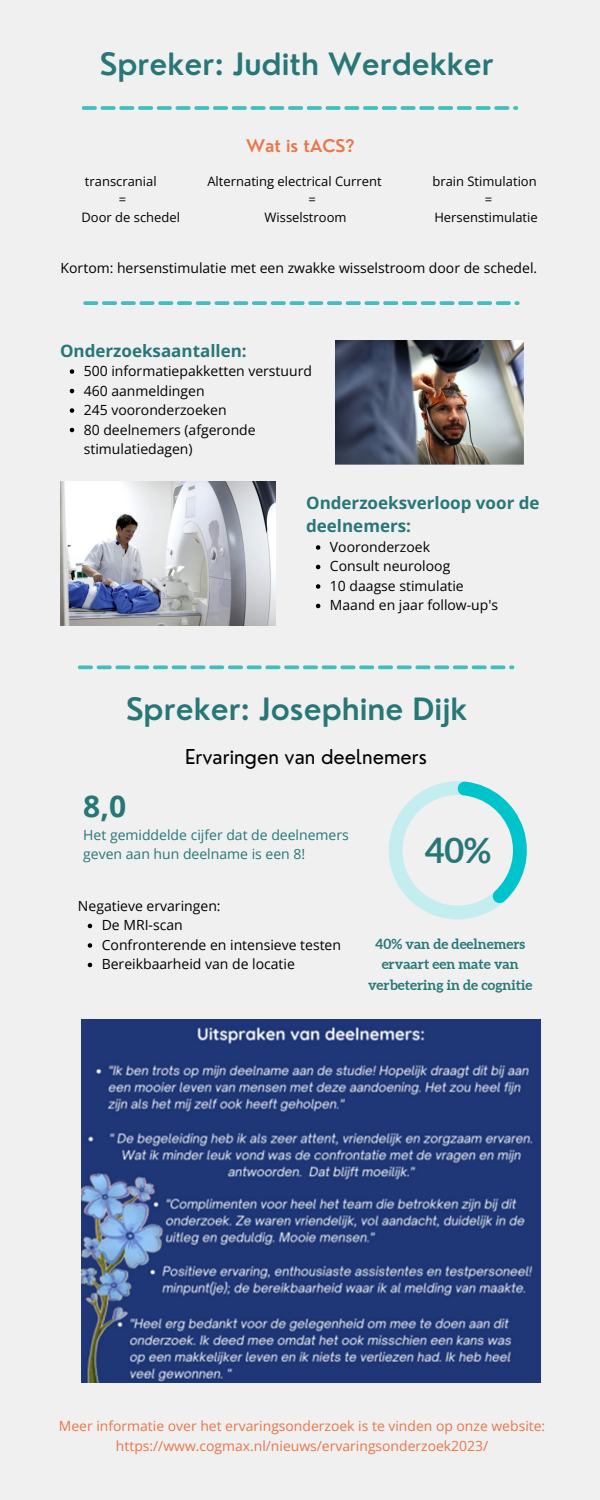
<style>
.page{position:relative;width:600px;height:1500px;background:#f0f0f1}
.page>*{position:absolute;margin:0;border:0;box-sizing:border-box;transform-origin:0 0}
.t1{font:700 34.5px "Aleo";color:#287777}
.t2{font:600 30px "Nourd";color:#287777}
.t3{font:700 30px "Open Sans";color:#287777}
.t4{font:20px "Nourd";color:#000}
.t5{font:700 17px/23.2px "Open Sans";color:#287777}
.t6{font:600 17px "Nourd";color:#ea7649}
.t7{font:14px/19.5px "Open Sans";color:#000}
.t8{font:14px/20.2px "Open Sans";color:#ea7649;text-align:center}
.t9{font:14px/19.5px "Open Sans";color:#287777}
.t10{font:700 14px/20.2px "Aleo";color:#287777;text-align:center}
.t11{font:13px "Open Sans";color:#000}
</style>
<div class="page">
<svg style="left:83px;top:301px;width:437px;height:4px"></svg>
<svg style="left:78px;top:665px;width:436px;height:4px"></svg>
<img style="left:60px;top:482px;width:216px;height:143px">
<img style="left:336px;top:340px;width:187px;height:125px">
<svg style="left:389px;top:781px;width:138px;height:138px"></svg>
<img style="left:82px;top:1020px;width:458px;height:363px">
<svg style="left:70px;top:369px;width:4px;height:5px"></svg>
<svg style="left:70px;top:389px;width:4px;height:4px"></svg>
<svg style="left:70px;top:408px;width:4px;height:5px"></svg>
<svg style="left:70px;top:428px;width:4px;height:4px"></svg>
<svg style="left:316px;top:545px;width:4px;height:5px"></svg>
<svg style="left:316px;top:565px;width:4px;height:4px"></svg>
<svg style="left:316px;top:584px;width:4px;height:5px"></svg>
<svg style="left:316px;top:604px;width:4px;height:4px"></svg>
<svg style="left:88px;top:924px;width:4px;height:4px"></svg>
<svg style="left:88px;top:943px;width:4px;height:5px"></svg>
<svg style="left:88px;top:963px;width:4px;height:4px"></svg>
<svg style="left:82px;top:106px;width:436px;height:4px"></svg>
<p class="t2" style="left:100px;top:45px;width:395px">Spreker: Judith Werdekker</p>
<p class="t6" style="left:246px;top:135px;width:110px">Wat is tACS?</p>
<p class="t11" style="left:85px;top:172px;width:73px">transcranial</p>
<p class="t11" style="left:207px;top:172px;width:176px">Alternating electrical Current</p>
<p class="t11" style="left:432px;top:172px;width:106px">brain Stimulation</p>
<p class="t11" style="left:119px;top:190px;width:9px">=</p>
<p class="t11" style="left:308px;top:190px;width:9px">=</p>
<p class="t11" style="left:485px;top:190px;width:9px">=</p>
<p class="t11" style="left:82px;top:208px;width:100px">Door de schedel</p>
<p class="t11" style="left:265px;top:208px;width:84px">Wisselstroom</p>
<p class="t11" style="left:434px;top:208px;width:105px">Hersenstimulatie</p>
<p class="t7" style="left:61px;top:258px;width:478px">Kortom: hersenstimulatie met een zwakke wisselstroom door de schedel.</p>
<p class="t5" style="left:60px;top:338px;width:188px">Onderzoeksaantallen:</p>
<p class="t7" style="left:84px;top:361px;width:230px">500 informatiepakketten verstuurd</p>
<p class="t7" style="left:84px;top:380px;width:122px">460 aanmeldingen</p>
<p class="t7" style="left:84px;top:400px;width:144px">245 vooronderzoeken</p>
<p class="t7" style="left:84px;top:419px;width:173px">80 deelnemers (afgeronde stimulatiedagen)</p>
<p class="t5" style="left:306px;top:491px;width:235px">Onderzoeksverloop voor de deelnemers:</p>
<p class="t7" style="left:330px;top:537px;width:102px">Vooronderzoek</p>
<p class="t7" style="left:330px;top:556px;width:122px">Consult neuroloog</p>
<p class="t7" style="left:330px;top:576px;width:135px">10 daagse stimulatie</p>
<p class="t7" style="left:330px;top:595px;width:170px">Maand en jaar follow-up's</p>
<p class="t2" style="left:126px;top:690px;width:343px">Spreker: Josephine Dijk</p>
<p class="t4" style="left:185px;top:744px;width:243px">Ervaringen van deelnemers</p>
<p class="t3" style="left:83px;top:785px;width:44px">8,0</p>
<p class="t9" style="left:83px;top:825px;width:267px">Het gemiddelde cijfer dat de deelnemers geven aan hun deelname is een 8!</p>
<p class="t7" style="left:78px;top:896px;width:144px">Negatieve ervaringen:</p>
<p class="t7" style="left:102px;top:915px;width:83px">De MRI-scan</p>
<p class="t7" style="left:102px;top:935px;width:241px">Confronterende en intensieve testen</p>
<p class="t7" style="left:102px;top:954px;width:195px">Bereikbaarheid van de locatie</p>
<p class="t1" style="left:424px;top:830px;width:68px">40%</p>
<p class="t10" style="left:368px;top:934px;width:166px">40% van de deelnemers ervaart een mate van verbetering in de cognitie</p>
<p class="t8" style="left:59px;top:1415px;width:488px">Meer informatie over het ervaringsonderzoek is te vinden op onze website: https://www.cogmax.nl/nieuws/ervaringsonderzoek2023/</p>
</div>
